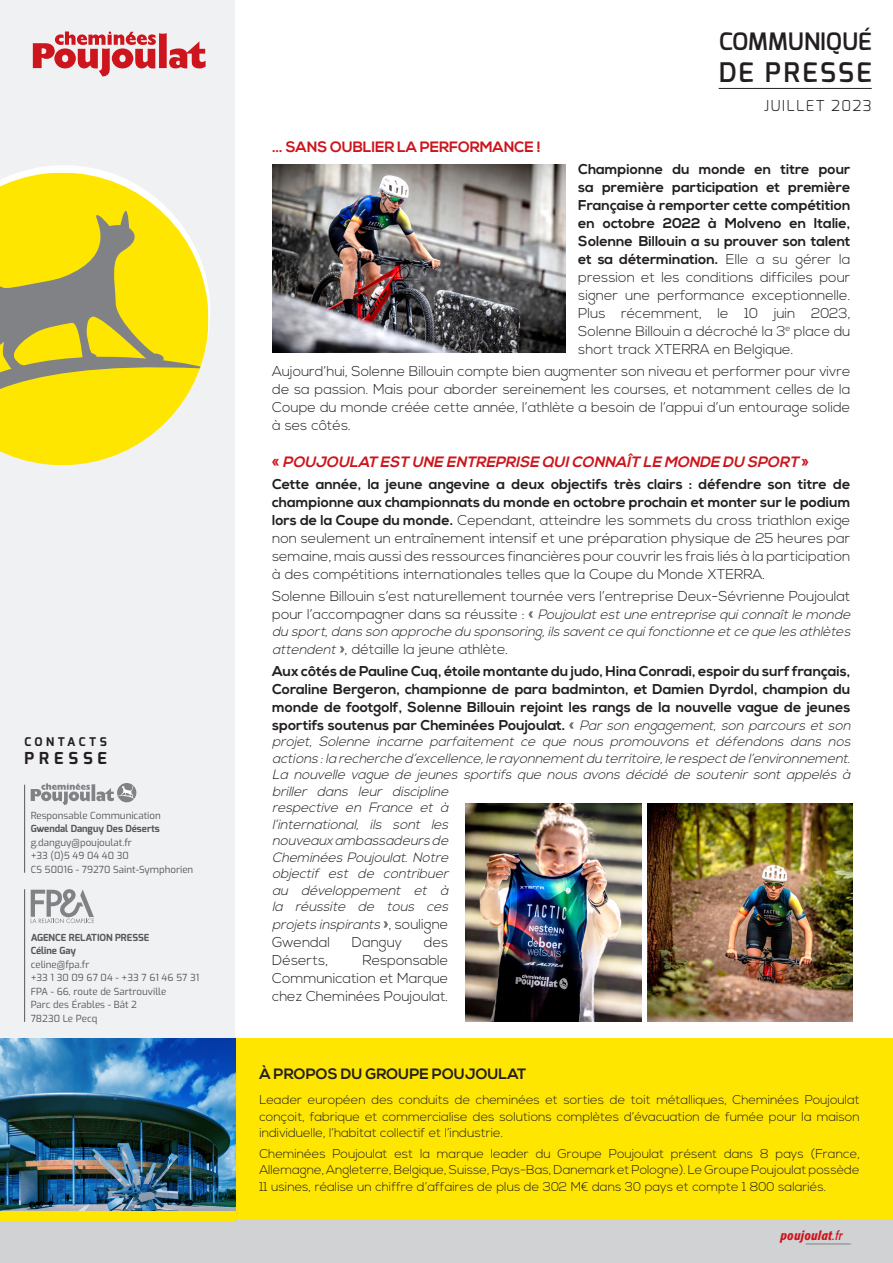
<style>
.page{position:relative;width:893px;height:1263px;background:#fff}
.page>*{position:absolute;margin:0;border:0;box-sizing:border-box;transform-origin:0 0}
.t1{font:600 27px "Exo";letter-spacing:.09em;color:#231f20}
.t2{font:600 24px "Exo";color:#231f20}
.t3{font:700 16.5px "Exo";letter-spacing:.295em;color:#231f20}
.t4{font:italic 700 15px "Nexa";color:#cd151d}
.t5{font:700 15px "Nexa";letter-spacing:-.01em;color:#cd151d}
.t6{font:700 15px "Nexa";color:#231f20}
.t7{font:300 15px "Exo";letter-spacing:.09em;color:#231f20}
.t8{font:300 14.25px/18px "Nexa";color:#231f20;text-align:justify}
.t9{font:700 14.25px/18px "Nexa";color:#231f20;text-align:justify}
.t10{font:italic 300 13.5px/16.5px "Nexa";color:#231f20}
.t11{font:300 12.75px/16.5px "Nexa";color:#231f20;text-align:justify}
.t12{font:italic 500 condensed 12.75px "Formata";letter-spacing:.03em;color:#cd151d}
.t13{font:700 12px "Exo";letter-spacing:.295em;color:#231f20}
.t14{font:9.75px/13.5px "Exo";color:#57585a}
.t15{font:700 9.75px/13.5px "Exo";color:#57585a}
.s1{font-weight:300}
.s2{font-style:normal}
.s3{font-weight:700}
.s4{font-style:normal;font-size:14.25px}
.s5{font-style:italic;font-size:13.5px}
.s6{font-weight:300;font-style:italic;font-size:13.5px}
.s7{font-weight:400}
</style>
<div class="page">
<div style="left:0;top:0;width:235px;height:1220px;background:#f0f1f2"></div>
<div style="left:0;top:1038px;width:893px;height:182px;background:#ffe601"></div>
<svg style="left:31px;top:889px;width:63px;height:34px"></svg>
<div style="left:117px;top:783px;width:19px;height:19px;background:#808285;border-radius:50%"></div>
<svg style="left:31px;top:783px;width:103px;height:22px"></svg>
<div style="left:0;top:1220px;width:893px;height:43px;background:#d1d2d4"></div>
<hr style="left:24px;top:889px;width:1px;height:133px;background:#57585a">
<hr style="left:24px;top:785px;width:1px;height:88px;background:#57585a">
<img style="left:0;top:1038px;width:236px;height:173px">
<svg style="left:22px;top:165px;width:188px;height:158px"></svg>
<svg style="left:0;top:172px;width:209px;height:294px;fill:#ffe601"></svg>
<svg style="left:0;top:210px;width:206px;height:213px;background:#decd2f"></svg>
<hr style="left:806px;top:1243px;width:46px;height:1px;background:#808285">
<svg style="left:33px;top:31px;width:173px;height:45px"></svg>
<hr style="left:719px;top:88px;width:153px;height:1px;background:#231f20">
<img style="left:272px;top:164px;width:293px;height:189px">
<img style="left:647px;top:804px;width:205px;height:218px">
<img style="left:465px;top:804px;width:176px;height:218px">
<p class="t13" style="left:24px;top:734px;width:84px">CONTACTS</p>
<p class="t3" style="left:24px;top:748px;width:84px">PRESSE</p>
<p class="t14" style="left:31px;top:808px;width:132px">Responsable Communication</p>
<p class="t15" style="left:31px;top:822px;width:131px">Gwendal Danguy Des Déserts</p>
<p class="t14" style="left:31px;top:835px;width:164px">g.danguy@poujoulat.fr<br>+33 (0)5 49 04 40 30<br>CS 50016 - 79270 Saint-Symphorien</p>
<p class="t15" style="left:31px;top:931px;width:120px">AGENCE RELATION PRESSE<br>Céline Gay</p>
<p class="t14" style="left:31px;top:957px;width:170px">celine@fpa.fr<br>+33 1 30 09 67 04 - +33 7 61 46 57 31<br>FPA - 66, route de Sartrouville<br>Parc des Érables - Bât 2<br>78230 Le Pecq</p>
<p class="t5" style="left:272px;top:138px;width:270px">… SANS OUBLIER LA PERFORMANCE !</p>
<h2 class="t2" style="left:719px;top:26px;width:154px">COMMUNIQUÉ</h2>
<h1 class="t1" style="left:719px;top:55px;width:155px">DE PRESSE</h1>
<p class="t7" style="left:764px;top:96px;width:110px">JUILLET 2023</p>
<p class="t9" style="left:578px;top:160px;width:274px">Championne du monde en titre pour sa première participation et première Française à remporter cette compétition en octobre 2022 à Molveno en Italie, Solenne Billouin a su prouver son talent et sa détermination. <span class="s1">Elle a su gérer la pression et les conditions difficiles pour signer une performance exceptionnelle.<br>Plus récemment, le 10 juin 2023, Solenne Billouin a décroché la 3</span><sup>e</sup> <span class="s1">place du short track XTERRA en Belgique.</span></p>
<p class="t8" style="left:272px;top:363px;width:580px">Aujourd’hui, Solenne Billouin compte bien augmenter son niveau et performer pour vivre de sa passion. Mais pour aborder sereinement les courses, et notamment celles de la Coupe du monde créée cette année, l’athlète a besoin de l’appui d’un entourage solide à ses côtés.</p>
<p class="t4" style="left:272px;top:453px;width:538px"><span class="s2">«</span> POUJOULAT EST UNE ENTREPRISE QUICONNAÎT LE MONDE DU SPORT <span class="s2">»</span></p>
<p class="t8" style="left:272px;top:476px;width:580px"><span class="s3">Cette année, la jeune angevine a deux objectifs très clairs : défendre son titre de championne aux championnats du monde en octobre prochain et monter sur le podium lors de la Coupe du monde.</span> Cependant, atteindre les sommets du cross triathlon exige non seulement un entraînement intensif et une préparation physique de 25 heures par semaine, mais aussi des ressources financières pour couvrir les frais liés à la participation à des compétitions internationales telles que la Coupe du Monde XTERRA.</p>
<p class="t8" style="left:272px;top:588px;width:580px">Solenne Billouin s’est naturellement tournée vers l’entreprise Deux-Sévrienne Poujoulat</p>
<p class="t10" style="left:272px;top:607px;width:583px"><span class="s4">p o u r l ’ a c c o m p a g n e r d a n s s a ré u s s i t e : «</span> Poujoulatestune entreprise quiconnaîtle monde du sport,dans son approche du sponsoring,ils saventce quifonctionne etce que les athlètes</p>
<p class="t8" style="left:272px;top:640px;width:238px"><span class="s5">attendent</span>», détaille la jeune athlète.</p>
<p class="t9" style="left:272px;top:662px;width:583px;text-align:left">Aux côtés de Pauline Cuq, étoile montante du judo, Hina Conradi, espoir du surf français, Coraline Bergeron, championne de para badminton, et Damien Dyrdol, champion du monde de footgolf, Solenne Billouin rejoint les rangs de la nouvelle vague de jeunes sportifs soutenus par Cheminées Poujoulat. <span class="s1">«</span> <span class="s6">Par son engagement, son parcours et son</span></p>
<p class="t10" style="left:272px;top:734px;width:583px">projet, Solenne incarne parfaitement ce que nous promouvons et défendons dans nos actions :la recherche d’excellence,le rayonnementdu territoire,le respectde l’environnement.<br>La nouvelle vague de jeunes sportifs que nous avons décidé de soutenir sont appelés à briller dans leur discipline<br>respective en France et à<br>l’international, ils sont les<br>nouveauxambassadeurs de<br>Cheminées Poujoulat. Notre<br>objectif est de contribuer<br>au développement et à<br>la réussite de tous ces</p>
<p class="t10" style="left:272px;top:917px;width:178px">projets inspirants <span class="s4">» , s o u l i g n e</span></p>
<p class="t8" style="left:272px;top:934px;width:60px">Gwendal</p>
<p class="t8" style="left:352px;top:934px;width:52px">Danguy</p>
<p class="t8" style="left:424px;top:934px;width:26px">des</p>
<p class="t8" style="left:272px;top:952px;width:58px">Déserts,</p>
<p class="t8" style="left:272px;top:952px;width:178px;text-indent:90px">Responsable Communication et Marque chez Cheminées Poujoulat.</p>
<p class="t6" style="left:259px;top:1065px;width:268px">À PROPOS DU GROUPE POUJOULAT</p>
<p class="t11" style="left:259px;top:1092px;width:602px">Leader européen des conduits de cheminées et sorties de toit métalliques, Cheminées Poujoulat conçoit, fabrique et commercialise des solutions complètes d’évacuation de fumée pour la maison individuelle, l’habitat collectif et l’industrie.</p>
<p class="t11" style="left:259px;top:1146px;width:602px">Cheminées Poujoulat est la marque leader du Groupe Poujoulat présent dans 8 pays (France, Allemagne, Angleterre, Belgique, Suisse, Pays-Bas, Danemark et Pologne). Le Groupe Poujoulat possède 11 usines, réalise un chiffre d’affaires de plus de 302 M€ dans 30 pays et compte 1 800 salariés.</p>
<p class="t12" style="left:780px;top:1228px;width:64px">poujoulat<span class="s7">.fr</span></p>
</div>
